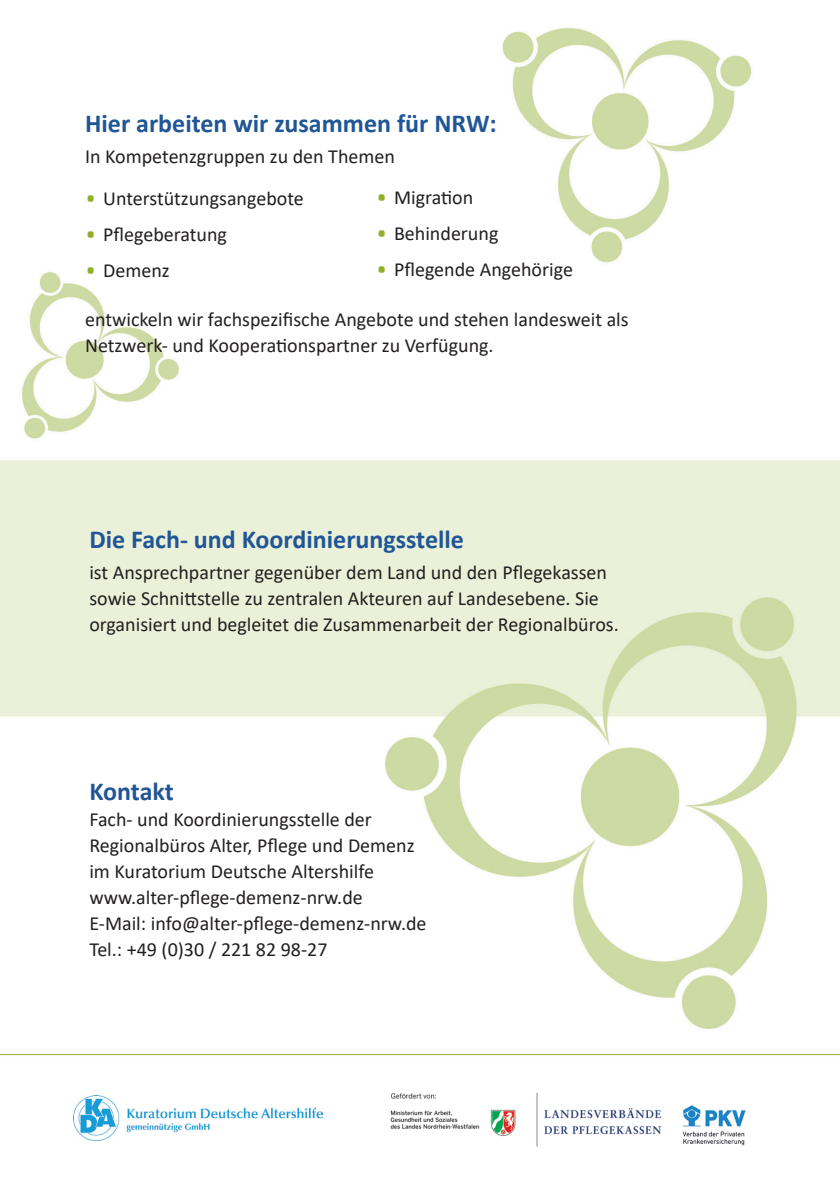
<style>
.page{position:relative;width:840px;height:1191px;background:#fff}
.page>*{position:absolute;margin:0;border:0;box-sizing:border-box;transform-origin:0 0}
.t1{font:700 42px "Calibri";color:#92af2a}
.t2{font:700 26px "Calibri";color:#215696}
.t3{font:20px/26px "Calibri";color:#231f20}
.s1{font-weight:700;font-size:42px;color:#92af2a}
</style>
<div class="page">
<img style="left:0;top:28px;width:839px;height:1028px">
<img style="left:390px;top:1093px;width:356px;height:54px">
<img style="left:74px;top:1095px;width:248px;height:45px">
<h3 class="t2" style="left:85px;top:107px;width:413px">Hier arbeiten wir zusammen für NRW:</h3>
<p class="t3" style="left:85px;top:143px;width:311px">In Kompetenzgruppen zu den Themen</p>
<p class="t3" style="left:85px;top:185px;width:220px"><span class="s1">·</span> Unterstützungsangebote</p>
<p class="t1" style="left:376px;top:170px;width:13px">·</p>
<p class="t3" style="left:394px;top:183px;width:81px">Migration</p>
<p class="t3" style="left:103px;top:221px;width:125px">Pflegeberatung</p>
<p class="t1" style="left:376px;top:206px;width:13px">·</p>
<p class="t3" style="left:394px;top:219px;width:106px">Behinderung</p>
<p class="t3" style="left:103px;top:257px;width:68px">Demenz</p>
<p class="t1" style="left:376px;top:242px;width:13px">·</p>
<p class="t3" style="left:394px;top:255px;width:180px">Pflegende Angehörige</p>
<p class="t3" style="left:85px;top:306px;width:544px">entwickeln wir fachspezifische Angebote und stehen landesweit als<br>Netzwerk- und Kooperationspartner zu Verfügung.</p>
<h1 class="t1" style="left:85px;top:207px;width:13px">·</h1>
<h1 class="t1" style="left:85px;top:243px;width:13px">·</h1>
<h3 class="t2" style="left:89px;top:523px;width:376px">Die Fach- und Koordinierungsstelle</h3>
<p class="t3" style="left:89px;top:559px;width:530px">ist Ansprechpartner gegenüber dem Land und den Pflegekassen sowie Schnittstelle zu zentralen Akteuren auf Landesebene. Sie organisiert und begleitet die Zusammenarbeit der Regionalbüros.</p>
<h3 class="t2" style="left:89px;top:775px;width:86px">Kontakt</h3>
<p class="t3" style="left:89px;top:806px;width:326px">Fach- und Koordinierungsstelle der<br>Regionalbüros Alter, Pflege und Demenz im Kuratorium Deutsche Altershilfe</p>
<p class="t3" style="left:89px;top:884px;width:275px">www.alter-pflege-demenz-nrw.de</p>
<p class="t3" style="left:89px;top:910px;width:338px">E-Mail: info@alter-pflege-demenz-nrw.de</p>
<p class="t3" style="left:89px;top:936px;width:239px">Tel.: +49 (0)30 / 221 82 98-27</p>
</div>
